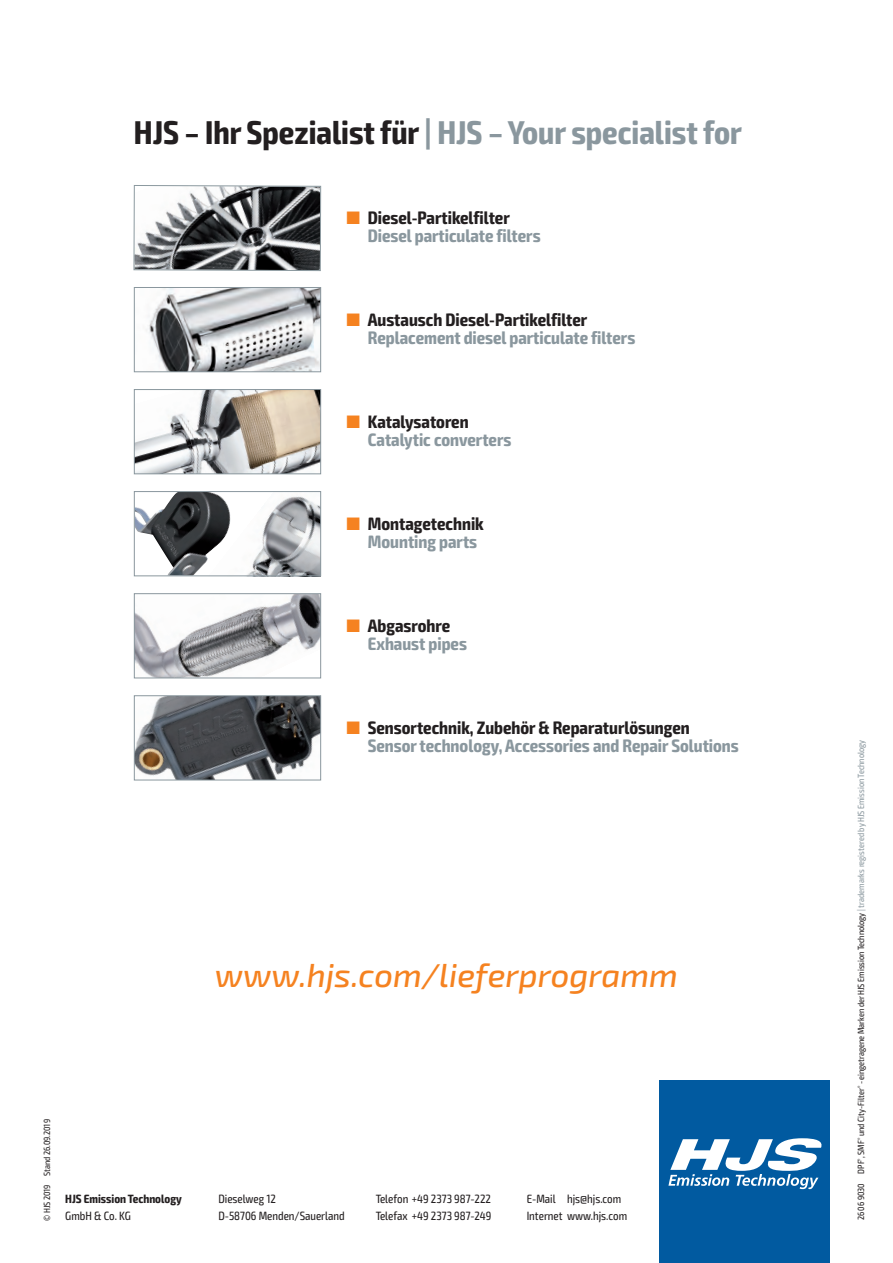
<style>
.page{position:relative;width:893px;height:1263px;background:#fff}
.page>*{position:absolute;margin:0;border:0;box-sizing:border-box;transform-origin:0 0}
.t1{font:700 condensed 33px "Exo 2";color:#8a979e}
.t2{font:italic 500 33px "Exo 2";color:#f58220}
.t3{font:700 condensed 18px/18px "Exo 2";color:#8a979e}
.t4{font:700 condensed 18px/18px "Exo 2";color:#231f20}
.t5{font:condensed 12px "Exo 2";color:#231f20}
.t6{font:700 condensed 12px "Exo 2";color:#231f20}
.t7{font:condensed 9px "Exo 2";color:#231f20}
.s1{color:#231f20}
.s2{color:#f58220}
.s3{color:#8a979e}
</style>
<div class="page">
<img style="left:248px;top:496px;width:71px;height:78px">
<img style="left:136px;top:493px;width:95px;height:81px">
<div style="left:134px;top:491px;width:187px;height:85px;border:1px solid #8a979e"></div>
<img style="left:136px;top:595px;width:183px;height:81px">
<div style="left:134px;top:593px;width:187px;height:85px;border:1px solid #8a979e"></div>
<svg style="left:133px;top:185px;width:188px;height:86px"></svg>
<img style="left:146px;top:289px;width:173px;height:81px">
<div style="left:134px;top:287px;width:187px;height:85px;border:1px solid #8a979e"></div>
<img style="left:136px;top:391px;width:183px;height:81px">
<div style="left:134px;top:389px;width:187px;height:85px;border:1px solid #8a979e"></div>
<img style="left:136px;top:697px;width:183px;height:81px">
<div style="left:134px;top:695px;width:187px;height:85px;border:1px solid #8a979e"></div>
<div style="left:659px;top:1080px;width:170px;height:183px;background:#015aa0"></div>
<svg style="left:668px;top:1138px;width:154px;height:51px"></svg>
<h1 class="t1" style="left:134px;top:114px;width:609px"><span class="s1">HJS – Ihr Spezialist für</span> | HJS – Your specialist for</h1>
<p class="t3" style="left:368px;top:209px;width:174px;text-indent:-21px"><span class="s2">■</span> <span class="s1">Diesel-Partikelfilter<br></span>Diesel particulate filters</p>
<p class="t3" style="left:368px;top:311px;width:269px;text-indent:-21px"><span class="s2">■</span> <span class="s1">Austausch Diesel-Partikelfilter<br></span>Replacement diesel particulate filters</p>
<p class="t3" style="left:368px;top:413px;width:145px;text-indent:-21px"><span class="s2">■</span> <span class="s1">Katalysatoren<br></span>Catalytic converters</p>
<p class="t4" style="left:368px;top:515px;width:117px;text-indent:-21px"><span class="s2">■</span> Montagetechnik<br><span class="s3">Mounting parts</span></p>
<p class="t3" style="left:368px;top:617px;width:101px;text-indent:-21px"><span class="s2">■</span> <span class="s1">Abgasrohre<br></span>Exhaust pipes</p>
<p class="t3" style="left:368px;top:719px;width:372px;text-indent:-21px"><span class="s2">■</span> <span class="s1">Sensortechnik, Zubehör &amp; Reparaturlösungen<br></span>Sensor technology, Accessories and Repair Solutions</p>
<h1 class="t2" style="left:215px;top:957px;width:465px">www.hjs.com/lieferprogramm</h1>
<p class="t7" style="left:42px;top:1221px;width:103px;rotate:-90deg">© HJS 2019 Stand 26.09.2019</p>
<p class="t6" style="left:65px;top:1192px;width:118px">HJS Emission Technology</p>
<p class="t5" style="left:218px;top:1192px;width:59px">Dieselweg 12</p>
<p class="t5" style="left:376px;top:1192px;width:117px">Telefon +49 2373 987-222</p>
<p class="t5" style="left:527px;top:1192px;width:96px">E-Mail hjs@hjs.com</p>
<p class="t5" style="left:65px;top:1208px;width:67px">GmbH &amp; Co. KG</p>
<p class="t5" style="left:218px;top:1208px;width:128px">D-58706 Menden/Sauerland</p>
<p class="t5" style="left:376px;top:1208px;width:117px">Telefax +49 2373 987-249</p>
<p class="t5" style="left:527px;top:1208px;width:102px">Internet www.hjs.com</p>
<p class="t7" style="left:856px;top:1220px;width:482px;rotate:-90deg">26 06 9030 DPF<sup>®</sup>, SMF<sup>®</sup> und City-Filter<sup>®</sup> - eingetragene Marken der HJS Emission Technology <span class="s3">| trademarks registered by HJS Emission Technology</span></p>
</div>
